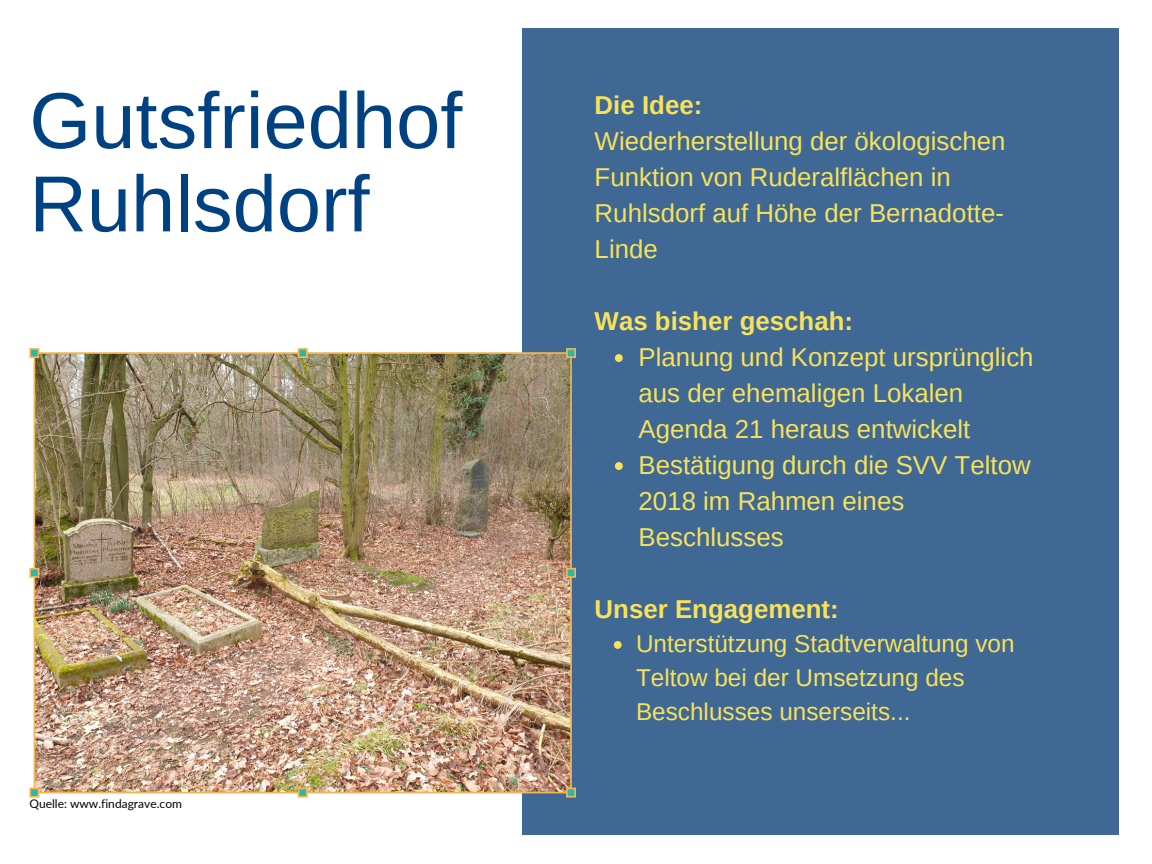
<style>
.page{position:relative;width:1152px;height:864px;background:#fff}
.page>*{position:absolute;margin:0;border:0;box-sizing:border-box;transform-origin:0 0}
.t1{font:79.5px/83.2px "Arimo";color:#004181}
.t2{font:25.8px/36px "Arimo";color:#f8e25a}
.t3{font:700 25.8px "Arimo";color:#f8e25a}
.t4{font:24.3px/33.8px "Arimo";color:#f8e25a}
.t5{font:12px "Lato";color:#000}
</style>
<div class="page">
<div style="left:522px;top:29px;width:597px;height:806px;background:#406894"></div>
<img style="left:29px;top:348px;width:547px;height:450px">
<svg style="left:615px;top:354px;width:8px;height:8px"></svg>
<svg style="left:615px;top:462px;width:8px;height:8px"></svg>
<svg style="left:614px;top:641px;width:8px;height:8px"></svg>
<p class="t1" style="left:29px;top:79px;width:434px">Gutsfriedhof<br>Ruhlsdorf</p>
<p class="t5" style="left:29px;top:797px;width:154px">Quelle: www.findagrave.com</p>
<p class="t3" style="left:595px;top:91px;width:109px">Die Idee:</p>
<p class="t2" style="left:595px;top:124px;width:412px">Wiederherstellung der ökologischen<br>Funktion von Ruderalflächen in<br>Ruhlsdorf auf Höhe der Bernadotte-<br>Linde</p>
<p class="t3" style="left:595px;top:307px;width:260px">Was bisher geschah:</p>
<p class="t2" style="left:639px;top:340px;width:397px">Planung und Konzept ursprünglich aus der ehemaligen Lokalen<br>Agenda 21 heraus entwickelt</p>
<p class="t2" style="left:639px;top:448px;width:394px">Bestätigung durch die SVV Teltow<br>2018 im Rahmen eines<br>Beschlusses</p>
<p class="t3" style="left:595px;top:595px;width:246px">Unser Engagement:</p>
<p class="t4" style="left:636px;top:627px;width:380px">Unterstützung Stadtverwaltung von<br>Teltow bei der Umsetzung des<br>Beschlusses unserseits...</p>
</div>
